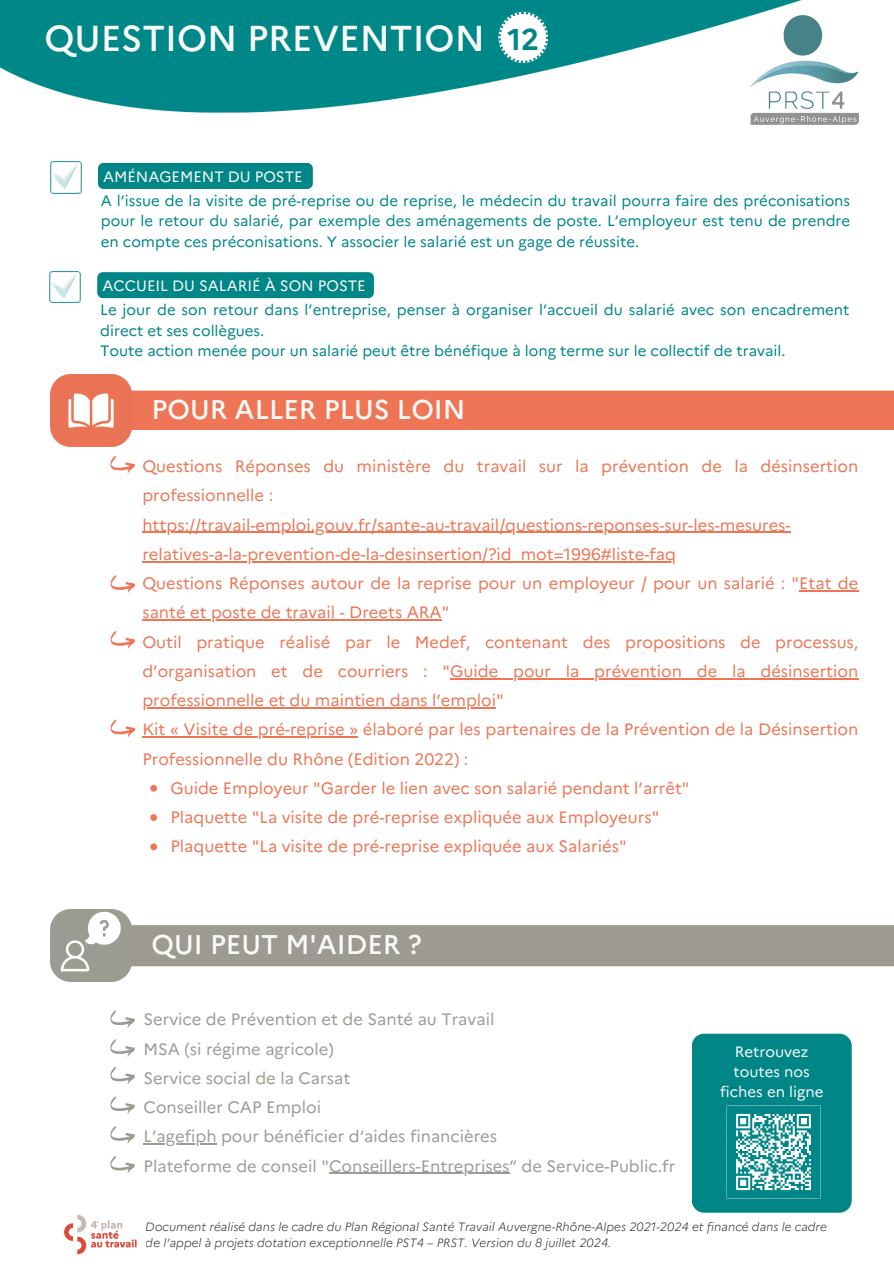
<style>
.page{position:relative;width:894px;height:1264px;background:#fff}
.page>*{position:absolute;margin:0;border:0;box-sizing:border-box;transform-origin:0 0}
.t1{font:500 36px "Marianne";color:#f9f9f8}
.t2{font:700 30px "Marianne";color:#008687}
.t3{font:500 27px "Marianne";color:#f9f9f8}
.t4{font:16.5px/29.2px "Marianne";color:#ee7656}
.t5{font:16.5px/29.2px "Marianne";color:#9d9b91}
.t6{font:15px/20.2px "Marianne";color:#008687;text-align:justify}
.t7{font:15px/20.2px "Marianne";color:#f9f9f8;text-align:center}
.t8{font:italic 300 12px/16px "Marianne";color:#000}
</style>
<div class="page">
<img style="left:750px;top:112px;width:108px;height:13px">
<img style="left:0;top:0;width:859px;height:112px">
<div style="left:691px;top:1033px;width:160px;height:179px;background:#008687;border-radius:12px"></div>
<img style="left:726px;top:1105px;width:94px;height:93px">
<div style="left:131px;top:925px;width:762px;height:41px;background:#9d9b91"></div>
<img style="left:50px;top:909px;width:81px;height:72px">
<div style="left:131px;top:390px;width:762px;height:40px;background:#ee7656"></div>
<img style="left:50px;top:374px;width:81px;height:72px">
<div style="left:98px;top:163px;width:215px;height:26px;background:#008687"></div>
<img style="left:50px;top:162px;width:32px;height:31px">
<div style="left:97px;top:272px;width:277px;height:26px;background:#008687"></div>
<img style="left:49px;top:271px;width:32px;height:31px">
<svg style="left:110px;top:455px;width:25px;height:18px"></svg>
<hr style="left:142px;top:531px;width:648px;height:2px;background:#ee7656">
<hr style="left:142px;top:561px;width:533px;height:1px;background:#ee7656">
<hr style="left:799px;top:590px;width:59px;height:1px;background:#ee7656">
<hr style="left:142px;top:619px;width:299px;height:1px;background:#ee7656">
<hr style="left:450px;top:678px;width:408px;height:1px;background:#ee7656">
<hr style="left:142px;top:707px;width:354px;height:1px;background:#ee7656">
<hr style="left:142px;top:736px;width:216px;height:1px;background:#ee7656">
<svg style="left:150px;top:785px;width:7px;height:6px"></svg>
<svg style="left:150px;top:814px;width:7px;height:7px"></svg>
<svg style="left:150px;top:843px;width:7px;height:7px"></svg>
<svg style="left:110px;top:631px;width:25px;height:17px"></svg>
<svg style="left:110px;top:575px;width:25px;height:18px"></svg>
<svg style="left:110px;top:1066px;width:25px;height:18px"></svg>
<svg style="left:110px;top:1096px;width:25px;height:18px"></svg>
<hr style="left:152px;top:1143px;width:64px;height:1px;background:#9d9b91">
<hr style="left:329px;top:1172px;width:180px;height:1px;background:#9d9b91">
<svg style="left:110px;top:1126px;width:25px;height:17px"></svg>
<svg style="left:110px;top:1155px;width:25px;height:18px"></svg>
<svg style="left:110px;top:1010px;width:25px;height:18px"></svg>
<svg style="left:110px;top:1039px;width:25px;height:17px"></svg>
<img style="left:64px;top:1214px;width:73px;height:41px">
<svg style="left:498px;top:12px;width:50px;height:51px"></svg>
<svg style="left:110px;top:719px;width:25px;height:18px"></svg>
<p class="t1" style="left:44px;top:11px;width:442px">QUESTION PREVENTION</p>
<p class="t2" style="left:507px;top:16px;width:33px">12</p>
<p class="t7" style="left:103px;top:165px;width:201px">AMÉNAGEMENT DU POSTE</p>
<h4 class="t6" style="left:101px;top:189px;width:750px">A l’issue de la visite de pré-reprise ou de reprise, le médecin du travail pourra faire des préconisations pour le retour du salarié, par exemple des aménagements de poste. L’employeur est tenu de prendre en compte ces préconisations. Y associer le salarié est un gage de réussite.</h4>
<p class="t7" style="left:102px;top:274px;width:265px">ACCUEIL DU SALARIÉ À SON POSTE</p>
<h2 class="t6" style="left:100px;top:299px;width:750px">Le jour de son retour dans l’entreprise, penser à organiser l’accueil du salarié avec son encadrement direct et ses collègues.</h2>
<p class="t6" style="left:100px;top:339px;width:686px">Toute action menée pour un salarié peut être bénéfique à long terme sur le collectif de travail.</p>
<p class="t3" style="left:151px;top:388px;width:315px">POUR ALLER PLUS LOIN</p>
<p class="t4" style="left:142px;top:450px;width:717px">Questions Réponses du ministère du travail sur la prévention de la désinsertion professionnelle :</p>
<p class="t4" style="left:142px;top:508px;width:649px">https://travail-emploi.gouv.fr/sante-au-travail/questions-reponses-sur-les-mesures-</p>
<h4 class="t4" style="left:142px;top:538px;width:717px">relatives-a-la-prevention-de-la-desinsertion/?id_mot=1996#liste-faq<br>Questions Réponses autour de la reprise pour un employeur / pour un salarié : "Etat de</h4>
<p class="t4" style="left:142px;top:596px;width:717px">santé et poste de travail - Dreets ARA"<br>Outil pratique réalisé par le Medef, contenant des propositions de processus, d’organisation et de courriers : "Guide pour la prévention de la désinsertion</p>
<p class="t4" style="left:142px;top:684px;width:363px">professionnelle et du maintien dans l’emploi"</p>
<p class="t4" style="left:142px;top:713px;width:717px">Kit « Visite de pré-reprise » élaboré par les partenaires de la Prévention de la Désinsertion</p>
<p class="t4" style="left:142px;top:742px;width:327px">Professionnelle du Rhône (Edition 2022) :</p>
<p class="t4" style="left:170px;top:772px;width:520px">Guide Employeur "Garder le lien avec son salarié pendant l’arrêt"</p>
<p class="t4" style="left:170px;top:801px;width:490px">Plaquette "La visite de pré-reprise expliquée aux Employeurs"</p>
<p class="t4" style="left:170px;top:830px;width:457px">Plaquette "La visite de pré-reprise expliquée aux Salariés"</p>
<p class="t3" style="left:151px;top:923px;width:271px">QUI PEUT M'AIDER ?</p>
<h2 class="t5" style="left:143px;top:1003px;width:352px">Service de Prévention et de Santé au Travail<br>MSA (si régime agricole)<br>Service social de la Carsat<br>Conseiller CAP Emploi</h2>
<p class="t5" style="left:143px;top:1120px;width:355px">L’agefiph pour bénéficier d‘aides financières</p>
<p class="t5" style="left:143px;top:1149px;width:533px">Plateforme de conseil "Conseillers-Entreprises” de Service-Public.fr</p>
<p class="t7" style="left:719px;top:1040px;width:105px">Retrouvez toutes nos fiches en ligne</p>
<p class="t8" style="left:146px;top:1217px;width:682px">Document réalisé dans le cadre du Plan Régional Santé Travail Auvergne-Rhône-Alpes 2021-2024 et financé dans le cadre de l’appel à projets dotation exceptionnelle PST4 – PRST. Version du 8 juillet 2024.</p>
</div>
